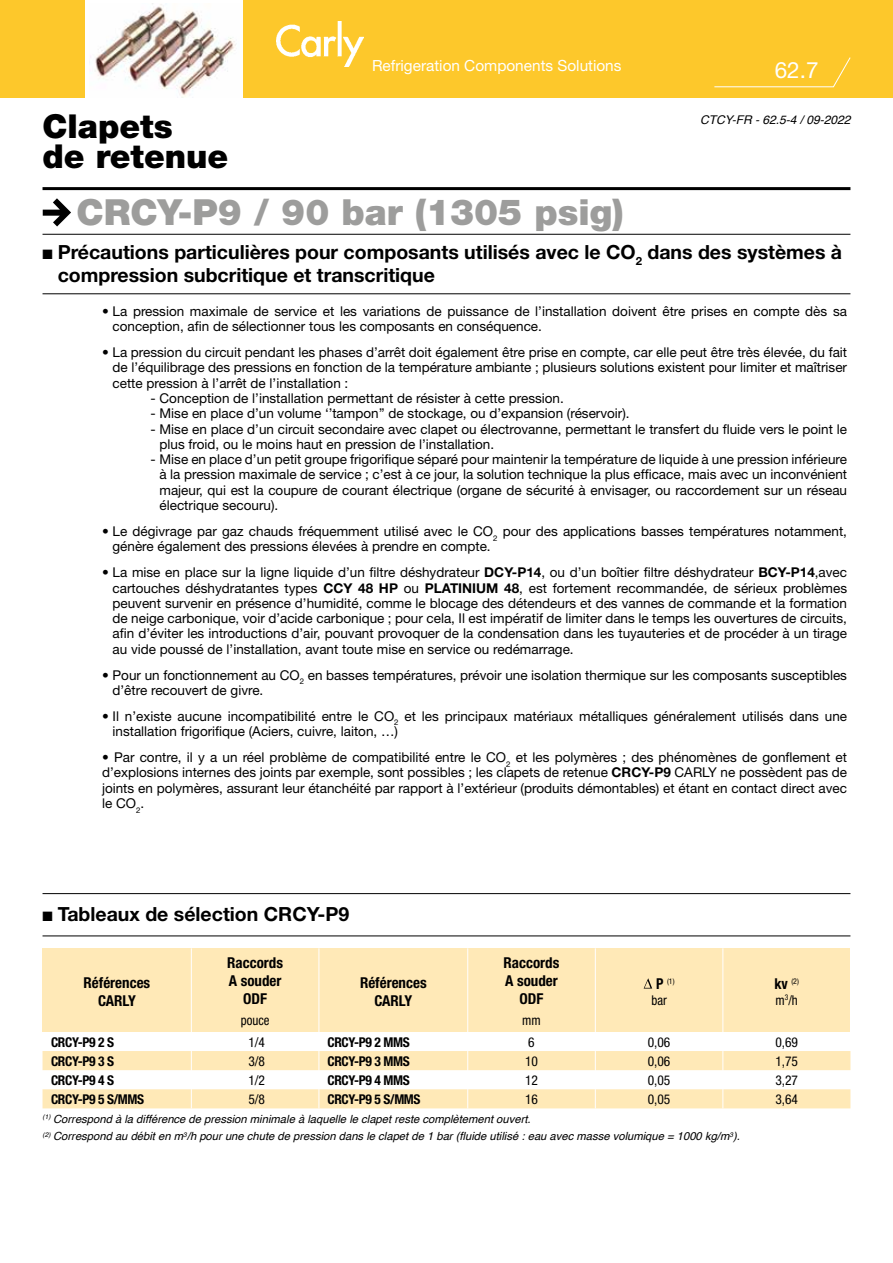
<style>
.page{position:relative;width:893px;height:1263px;background:#fff}
.page>*{position:absolute;margin:0;border:0;box-sizing:border-box;transform-origin:0 0}
.t1{font:900 36px "Helvetica Neue LT Pro";color:#9d9d9c}
.t2{font:900 33px/30px "Helvetica Neue LT Pro";color:#000}
.t3{font:22.5px "Helvetica Neue LT Pro";color:#fff}
.t4{font:700 19.5px/23.4px "Helvetica Neue LT Pro";color:#000}
.t5{font:15.3px "Helvetica Neue LT Pro";color:#fff}
.t6{font:700 condensed 15px/18px "Helvetica Neue";color:#000;text-align:center}
.t7{font:13.5px/15.3px "Helvetica Neue LT Pro";color:#000}
.t8{font:700 condensed 13.5px "Helvetica Neue";letter-spacing:-.025em;color:#000}
.t9{font:condensed 13.5px "Helvetica Neue";color:#000}
.t10{font:condensed 13.5px "Helvetica Neue";color:#000;scale:.95 1}
.t11{font:italic 12px "Helvetica";color:#000}
.t12{font:italic 11.25px/17.7px "Helvetica";color:#000}
.t13{font:condensed 7.8px "Helvetica Neue";color:#000}
.s1{font-weight:700}
.s2{font-weight:700;font-size:15px}
</style>
<div class="page">
<div style="left:0;top:0;width:893px;height:98px;background:#fdc82b"></div>
<div style="left:43px;top:948px;width:807px;height:84px;background:#ffe9b7"></div>
<svg style="left:43px;top:1051px;width:807px;height:57px;fill:#ffe9b7"></svg>
<hr style="left:43px;top:187px;width:807px;height:3px;background:#000">
<hr style="left:43px;top:234px;width:807px;height:1px;background:#000">
<div style="left:85px;top:0;width:157px;height:100px;background:#fff"></div>
<img style="left:276px;top:21px;width:88px;height:45px">
<svg style="left:714px;top:57px;width:137px;height:31px"></svg>
<img style="left:90px;top:4px;width:146px;height:94px">
<svg style="left:43px;top:198px;width:28px;height:28px"></svg>
<svg style="left:191px;top:1051px;width:1px;height:57px"></svg>
<svg style="left:595px;top:1051px;width:1px;height:57px"></svg>
<svg style="left:319px;top:1051px;width:1px;height:57px"></svg>
<svg style="left:467px;top:1051px;width:1px;height:57px"></svg>
<svg style="left:722px;top:1051px;width:1px;height:57px"></svg>
<hr style="left:43px;top:893px;width:807px;height:1px;background:#000">
<hr style="left:43px;top:935px;width:807px;height:1px;background:#000">
<hr style="left:43px;top:293px;width:807px;height:1px;background:#000">
<hr style="left:191px;top:948px;width:1px;height:85px;background:#fff">
<hr style="left:319px;top:948px;width:1px;height:85px;background:#fff">
<hr style="left:467px;top:948px;width:1px;height:85px;background:#fff">
<hr style="left:595px;top:948px;width:1px;height:85px;background:#fff">
<hr style="left:722px;top:948px;width:1px;height:85px;background:#fff">
<svg style="left:644px;top:978px;width:8px;height:10px"></svg>
<p class="t5" style="left:372px;top:56px;width:251px">Refrigeration Components Solutions</p>
<h3 class="t3" style="left:775px;top:56px;width:45px">62.7</h3>
<h2 class="t2" style="left:43px;top:111px;width:187px">Clapets<br>de retenue</h2>
<p class="t11" style="left:700px;top:110px;width:152px">CTCY-FR - 62.5-4 / 09-2022</p>
<h1 class="t1" style="left:77px;top:191px;width:549px">CRCY-P9 / 90 bar (1305 psig)</h1>
<h3 class="t4" style="left:58px;top:240px;width:786px;text-indent:-15px">■ Précautions particulières pour composants utilisés avec le CO<sub>2</sub> dans des systèmes à compression subcritique et transcritique</h3>
<p class="t7" style="left:113px;top:303px;width:736px;text-indent:-11px">• La pression maximale de service et les variations de puissance de l’installation doivent être prises en compte dès sa conception, afin de sélectionner tous les composants en conséquence.</p>
<p class="t7" style="left:113px;top:344px;width:736px;text-align:justify;text-indent:-11px">• La pression du circuit pendant les phases d’arrêt doit également être prise en compte, car elle peut être très élevée, du fait de l’équilibrage des pressions en fonction de la température ambiante ; plusieurs solutions existent pour limiter et maîtriser cette pression à l’arrêt de l’installation :</p>
<p class="t7" style="left:151px;top:390px;width:415px">- Conception de l’installation permettant de résister à cette pression.</p>
<p class="t7" style="left:151px;top:405px;width:481px">- Mise en place d’un volume ‘’tampon’’ de stockage, ou d’expansion (réservoir).</p>
<p class="t7" style="left:160px;top:421px;width:689px;text-indent:-9px">- Mise en place d’un circuit secondaire avec clapet ou électrovanne, permettant le transfert du fluide vers le point le plus froid, ou le moins haut en pression de l’installation.</p>
<p class="t7" style="left:160px;top:451px;width:689px;text-align:justify;text-indent:-9px">- Mise en place d’un petit groupe frigorifique séparé pour maintenir la température de liquide à une pression inférieure à la pression maximale de service ; c’est à ce jour, la solution technique la plus efficace, mais avec un inconvénient majeur, qui est la coupure de courant électrique (organe de sécurité à envisager, ou raccordement sur un réseau électrique secouru).</p>
<p class="t7" style="left:113px;top:523px;width:736px;text-indent:-10px">• Le dégivrage par gaz chauds fréquemment utilisé avec le CO<sub>2</sub> pour des applications basses températures notamment, génère également des pressions élevées à prendre en compte.</p>
<p class="t7" style="left:113px;top:564px;width:736px;text-align:justify;text-indent:-10px">• La mise en place sur la ligne liquide d’un filtre déshydrateur <span class="s1">DCY-P14</span>, ou d’un boîtier filtre déshydrateur <span class="s1">BCY-P14</span>,avec cartouches déshydratantes types <span class="s1">CCY 48 HP</span> ou <span class="s1">PLATINIUM 48</span>, est fortement recommandée, de sérieux problèmes peuvent survenir en présence d’humidité, comme le blocage des détendeurs et des vannes de commande et la formation de neige carbonique, voir d’acide carbonique ; pour cela, Il est impératif de limiter dans le temps les ouvertures de circuits, afin d’éviter les introductions d’air, pouvant provoquer de la condensation dans les tuyauteries et de procéder à un tirage au vide poussé de l’installation, avant toute mise en service ou redémarrage.</p>
<p class="t7" style="left:113px;top:667px;width:736px;text-indent:-11px">• Pour un fonctionnement au CO<sub>2</sub> en basses températures, prévoir une isolation thermique sur les composants susceptibles d’être recouvert de givre.</p>
<p class="t7" style="left:113px;top:708px;width:736px;text-indent:-10px">• Il n’existe aucune incompatibilité entre le CO<sub>2</sub> et les principaux matériaux métalliques généralement utilisés dans une installation frigorifique (Aciers, cuivre, laiton, …)</p>
<p class="t7" style="left:102px;top:749px;width:746px;text-align:justify">• Par contre, il y a un réel problème de compatibilité entre le CO<sub>2</sub> et les polymères ; des phénomènes de gonflement et d’explosions internes des joints par exemple, sont possibles ; les clapets de retenue <span class="s1">CRCY-P9</span> CARLY ne possèdent pas de joints en polymères, assurant leur étanchéité par rapport à l’extérieur (produits démontables) et étant en contact direct avec le CO<sub>2</sub>.</p>
<h3 class="t4" style="left:43px;top:902px;width:308px">■ Tableaux de sélection CRCY-P9</h3>
<p class="t6" style="left:84px;top:973px;width:68px">Références<br>CARLY</p>
<p class="t6" style="left:227px;top:954px;width:57px">Raccords<br>A souder<br>ODF</p>
<p class="t10" style="left:241px;top:1012px;width:32px">pouce</p>
<p class="t6" style="left:360px;top:973px;width:68px">Références<br>CARLY</p>
<p class="t6" style="left:504px;top:954px;width:57px">Raccords<br>A souder<br>ODF</p>
<p class="t10" style="left:522px;top:1012px;width:21px">mm</p>
<p class="t13" style="left:656px;top:977px;width:20px"><span class="s2">P</span> (1)</p>
<p class="t10" style="left:651px;top:992px;width:18px">bar</p>
<p class="t13" style="left:774px;top:977px;width:26px"><span class="s2">kv</span> (2)</p>
<p class="t10" style="left:775px;top:992px;width:25px">m<sup>3</sup>/h</p>
<p class="t8" style="left:51px;top:1034px;width:65px">CRCY-P9 2 S</p>
<p class="t9" style="left:248px;top:1034px;width:18px">1/4</p>
<p class="t8" style="left:327px;top:1034px;width:84px">CRCY-P9 2 MMS</p>
<p class="t9" style="left:528px;top:1034px;width:8px">6</p>
<p class="t9" style="left:648px;top:1034px;width:24px">0,06</p>
<p class="t9" style="left:775px;top:1034px;width:24px">0,69</p>
<p class="t8" style="left:51px;top:1053px;width:65px">CRCY-P9 3 S</p>
<p class="t9" style="left:248px;top:1053px;width:18px">3/8</p>
<p class="t8" style="left:327px;top:1053px;width:84px">CRCY-P9 3 MMS</p>
<p class="t9" style="left:525px;top:1053px;width:14px">10</p>
<p class="t9" style="left:648px;top:1053px;width:24px">0,06</p>
<p class="t9" style="left:775px;top:1053px;width:24px">1,75</p>
<p class="t8" style="left:51px;top:1072px;width:65px">CRCY-P9 4 S</p>
<p class="t9" style="left:248px;top:1072px;width:18px">1/2</p>
<p class="t8" style="left:327px;top:1072px;width:84px">CRCY-P9 4 MMS</p>
<p class="t9" style="left:525px;top:1072px;width:14px">12</p>
<p class="t9" style="left:648px;top:1072px;width:24px">0,05</p>
<p class="t9" style="left:775px;top:1072px;width:24px">3,27</p>
<p class="t8" style="left:51px;top:1091px;width:95px">CRCY-P9 5 S/MMS</p>
<p class="t9" style="left:248px;top:1091px;width:18px">5/8</p>
<p class="t8" style="left:327px;top:1091px;width:95px">CRCY-P9 5 S/MMS</p>
<p class="t9" style="left:525px;top:1091px;width:14px">16</p>
<p class="t9" style="left:648px;top:1091px;width:24px">0,05</p>
<p class="t9" style="left:775px;top:1091px;width:24px">3,64</p>
<p class="t12" style="left:43px;top:1110px;width:699px"><sup>(1)</sup> Correspond à la différence de pression minimale à laquelle le clapet reste complètement ouvert.<br><sup>(2)</sup> Correspond au débit en m<sup>3</sup>/h pour une chute de pression dans le clapet de 1 bar (fluide utilisé : eau avec masse volumique = 1000 kg/m<sup>3</sup>).</p>
</div>
